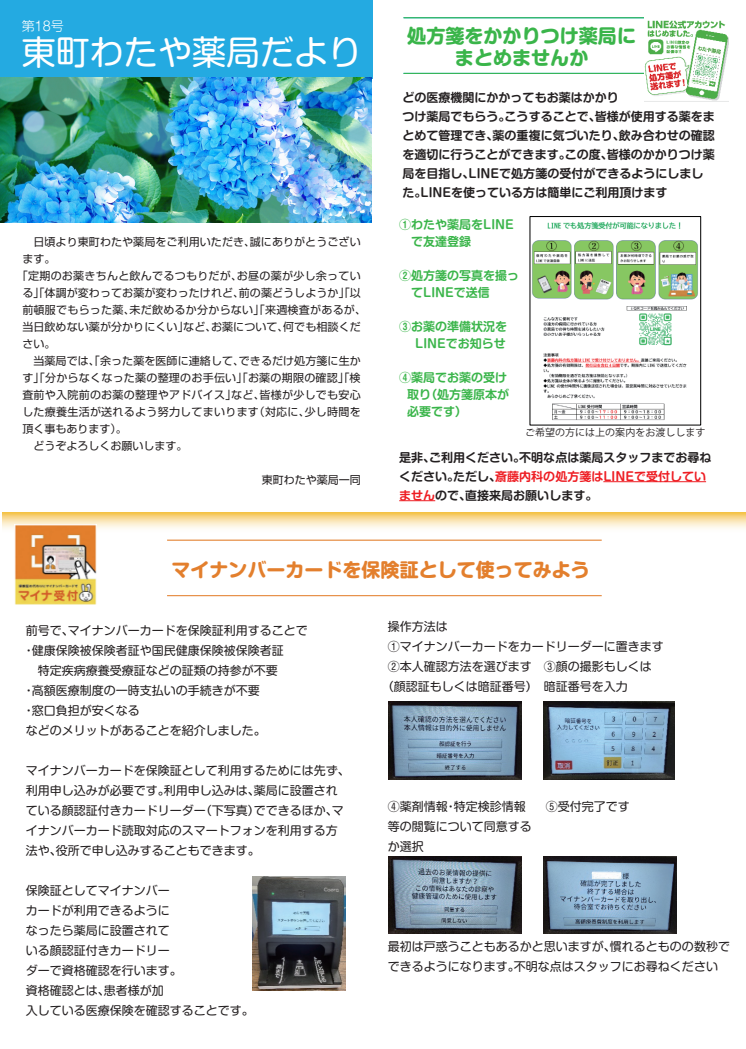
<style>
.page{position:relative;width:746px;height:1049px;background:#fff}
.page>*{position:absolute;margin:0;border:0;box-sizing:border-box;transform-origin:0 0}
.t1{font:34px "Shin M Go Pro";color:#fff}
.t2{font:700 19.1px/22.1px "Shin M Go Pro";color:#3ab54a;text-align:center}
.t3{font:700 19px "Shin M Go Pro";color:#e37f2d}
.t4{font:300 13.1px "Shin M Go Pro";color:#fff}
.t5{font:12px/20px "Shin M Go Pro";color:#231f20}
.t6{font:700 12px/19px "Shin M Go Pro De";color:#231f20}
.t7{font:700 12px/17px "Shin M Go Pro De";color:#3ab54a}
.t8{font:11px "Shin Go Pro";letter-spacing:.01em;color:#231f20}
.t9{font:10px "Koz Go Pr 6 N";color:#231f20}
.s1{color:#ee1d23}
</style>
<div class="page">
<div style="left:0;top:0;width:372px;height:78px;background:#24aae1"></div>
<hr style="left:603px;top:481px;width:103px;height:1px;background:#ee1d23">
<hr style="left:399px;top:500px;width:36px;height:1px;background:#ee1d23">
<hr style="left:403px;top:17px;width:298px;height:1px;background:#3ab54a">
<hr style="left:403px;top:73px;width:298px;height:1px;background:#3ab54a">
<img style="left:644px;top:17px;width:84px;height:85px">
<img style="left:532px;top:222px;width:166px;height:198px">
<div style="left:529px;top:216px;width:172px;height:210px;border:1px solid #030303"></div>
<img style="left:0;top:77px;width:371px;height:146px">
<svg style="left:2px;top:512px;width:744px;height:30px"></svg>
<hr style="left:167px;top:540px;width:434px;height:1px;background:#e37f2d">
<hr style="left:167px;top:595px;width:434px;height:1px;background:#e37f2d">
<img style="left:15px;top:524px;width:81px;height:81px">
<img style="left:252px;top:877px;width:93px;height:114px">
<img style="left:388px;top:702px;width:134px;height:77px">
<img style="left:544px;top:701px;width:130px;height:78px">
<img style="left:388px;top:856px;width:134px;height:77px">
<img style="left:544px;top:856px;width:132px;height:78px">
<p class="t4" style="left:22px;top:16px;width:44px">第18号</p>
<h1 class="t1" style="left:22px;top:25px;width:342px">東町わたや薬局だより</h1>
<p class="t8" style="left:22px;top:233px;width:340px">　日頃より東町わたや薬局をご利用いただき、誠にありがとうござい</p>
<p class="t8" style="left:22px;top:250px;width:34px">ます。</p>
<p class="t8" style="left:17px;top:267px;width:345px">「定期のお薬きちんと飲んでるつもりだが、お昼の薬が少し余ってい</p>
<p class="t8" style="left:22px;top:284px;width:340px">る」「体調が変わってお薬が変わったけれど、前の薬どうしようか」「以</p>
<p class="t8" style="left:22px;top:301px;width:345px">前頓服でもらった薬、未だ飲めるか分からない」「来週検査があるが、</p>
<p class="t8" style="left:22px;top:318px;width:340px">当日飲めない薬が分かりにくい」など、お薬について、何でも相談くだ</p>
<p class="t8" style="left:22px;top:335px;width:34px">さい。</p>
<p class="t8" style="left:22px;top:352px;width:340px">　当薬局では、「余った薬を医師に連絡して、できるだけ処方箋に生か</p>
<p class="t8" style="left:22px;top:369px;width:340px">す」「分からなくなった薬の整理のお手伝い」「お薬の期限の確認」「検</p>
<p class="t8" style="left:22px;top:386px;width:340px">査前や入院前のお薬の整理やアドバイス」など、皆様が少しでも安心</p>
<p class="t8" style="left:22px;top:403px;width:340px">した療養生活が送れるよう努力してまいります（対応に、少し時間を</p>
<p class="t8" style="left:22px;top:420px;width:106px">頂く事もあります）。</p>
<p class="t8" style="left:22px;top:437px;width:167px">　どうぞよろしくお願いします。</p>
<p class="t8" style="left:262px;top:471px;width:100px">東町わたや薬局一同</p>
<h2 class="t2" style="left:407px;top:22px;width:230px">処方箋をかかりつけ薬局にまとめませんか</h2>
<p class="t6" style="left:402px;top:87px;width:314px">どの医療機関にかかってもお薬はかかり<br>つけ薬局でもらう。こうすることで、皆様が使用する薬をまとめて管理でき、薬の重複に気づいたり、飲み合わせの確認を適切に行うことができます。この度、皆様のかかりつけ薬局を目指し、LINEで処方箋の受付ができるようにしました。LINEを使っている方は簡単にご利用頂けます</p>
<p class="t7" style="left:411px;top:215px;width:104px;text-indent:-12px">①わたや薬局をLINEで友達登録</p>
<p class="t7" style="left:411px;top:266px;width:110px;text-indent:-12px">②処方箋の写真を撮ってLINEで送信</p>
<p class="t7" style="left:399px;top:317px;width:109px;text-align:right">③お薬の準備状況を<br>LINEでお知らせ</p>
<p class="t7" style="left:407px;top:368px;width:103px;text-indent:-8px">④薬局でお薬の受け取り（処方箋原本が必要です）</p>
<p class="t6" style="left:399px;top:446px;width:313px">是非、ご利用ください。不明な点は薬局スタッフまでお尋ねください。ただし、<span class="s1">斎藤内科の処方箋はLINEで受付していません</span>ので、直接来局お願いします。</p>
<p class="t9" style="left:525px;top:427px;width:181px">ご希望の方には上の案内をお渡しします</p>
<h3 class="t3" style="left:171px;top:554px;width:420px">マイナンバーカードを保険証として使ってみよう</h3>
<p class="t5" style="left:23px;top:619px;width:287px">前号で、マイナンバーカードを保険証利用することで・健康保険被保険者証や国民健康保険被保険者証<br>　特定疾病療養受療証などの証類の持参が不要<br>・高額医療制度の一時支払いの手続きが不要<br>・窓口負担が安くなる<br>などのメリットがあることを紹介しました。</p>
<p class="t5" style="left:26px;top:759px;width:326px">マイナンバーカードを保険証として利用するためには先ず、利用申し込みが必要です。利用申し込みは、薬局に設置されている顔認証付きカードリーダー（下写真）でできるほか、マイナンバーカード読取対応のスマートフォンを利用する方法や、役所で申し込みすることもできます。</p>
<p class="t5" style="left:26px;top:879px;width:230px">保険証としてマイナンバー<br>カードが利用できるように<br>なったら薬局に設置されて<br>いる顔認証付きカードリー<br>ダーで資格確認を行います。<br>資格確認とは、患者様が加<br>入している医療保険を確認することです。</p>
<p class="t5" style="left:388px;top:615px;width:61px">操作方法は</p>
<p class="t5" style="left:388px;top:635px;width:277px">①マイナンバーカードをカードリーダーに置きます</p>
<p class="t5" style="left:388px;top:655px;width:265px">②本人確認方法を選びます　③顔の撮影もしくは</p>
<p class="t5" style="left:382px;top:675px;width:247px">（顔認証もしくは暗証番号）　暗証番号を入力</p>
<p class="t5" style="left:388px;top:795px;width:243px">④薬剤情報・特定検診情報　 ⑤受付完了です等の閲覧について同意する<br>か選択</p>
<p class="t5" style="left:388px;top:935px;width:343px">最初は戸惑うこともあるかと思いますが、慣れるとものの数秒でできるようになります。不明な点はスタッフにお尋ねください</p>
</div>
